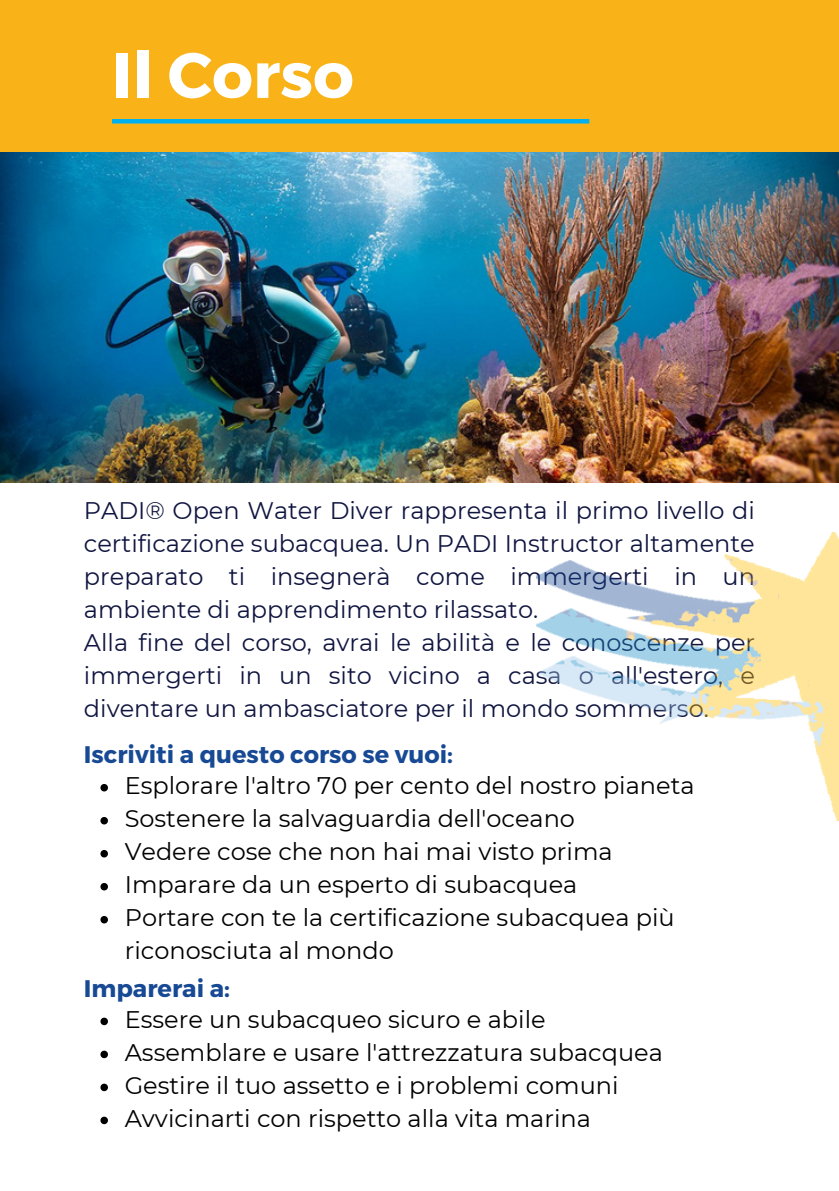
<style>
.page{position:relative;width:839px;height:1191px;background:#fff}
.page>*{position:absolute;margin:0;border:0;box-sizing:border-box;transform-origin:0 0}
.t1{font:700 64px "Montserrat";color:#fff}
.t2{font:24px/33px "Montserrat";color:#000}
.t3{font:24px/33px "Montserrat";color:#101540;text-align:justify}
.t4{font:700 24px "Montserrat";color:#174994}
</style>
<div class="page">
<div style="left:0;top:0;width:838px;height:152px;background:#f9b319"></div>
<div style="left:112px;top:119px;width:477px;height:5px;background:#00b0f0"></div>
<svg style="left:100px;top:784px;width:8px;height:7px"></svg>
<svg style="left:100px;top:817px;width:8px;height:7px"></svg>
<svg style="left:100px;top:850px;width:8px;height:7px"></svg>
<svg style="left:100px;top:883px;width:8px;height:7px"></svg>
<svg style="left:100px;top:916px;width:8px;height:7px"></svg>
<img style="left:537px;top:533px;width:301px;height:288px">
<svg style="left:100px;top:1018px;width:8px;height:7px"></svg>
<svg style="left:100px;top:1051px;width:8px;height:7px"></svg>
<svg style="left:100px;top:1084px;width:8px;height:7px"></svg>
<svg style="left:100px;top:1117px;width:8px;height:7px"></svg>
<img style="left:0;top:153px;width:838px;height:330px">
<p class="t1" style="left:112px;top:34px;width:243px">Il Corso</p>
<p class="t3" style="left:84px;top:494px;width:672px">PADI® Open Water Diver rappresenta il primo livello di certificazione subacquea. Un PADI Instructor altamente preparato ti insegnerà come immergerti in un ambiente di apprendimento rilassato.</p>
<p class="t3" style="left:84px;top:626px;width:672px">Alla fine del corso, avrai le abilità e le conoscenze per immergerti in un sito vicino a casa o all'estero, e diventare un ambasciatore per il mondo sommerso.</p>
<p class="t4" style="left:84px;top:739px;width:370px">Iscriviti a questo corso se vuoi:</p>
<p class="t2" style="left:125px;top:769px;width:571px">Esplorare l'altro 70 per cento del nostro pianeta</p>
<p class="t2" style="left:125px;top:802px;width:451px">Sostenere la salvaguardia dell'oceano</p>
<p class="t2" style="left:125px;top:835px;width:489px">Vedere cose che non hai mai visto prima</p>
<p class="t2" style="left:125px;top:868px;width:454px">Imparare da un esperto di subacquea</p>
<p class="t2" style="left:125px;top:901px;width:551px">Portare con te la certificazione subacquea più riconosciuta al mondo</p>
<p class="t4" style="left:84px;top:973px;width:147px">Imparerai a:</p>
<p class="t2" style="left:125px;top:1003px;width:422px">Essere un subacqueo sicuro e abile</p>
<p class="t2" style="left:125px;top:1036px;width:539px">Assemblare e usare l'attrezzatura subacquea</p>
<p class="t2" style="left:125px;top:1069px;width:495px">Gestire il tuo assetto e i problemi comuni</p>
<p class="t2" style="left:125px;top:1102px;width:467px">Avvicinarti con rispetto alla vita marina</p>
</div>
